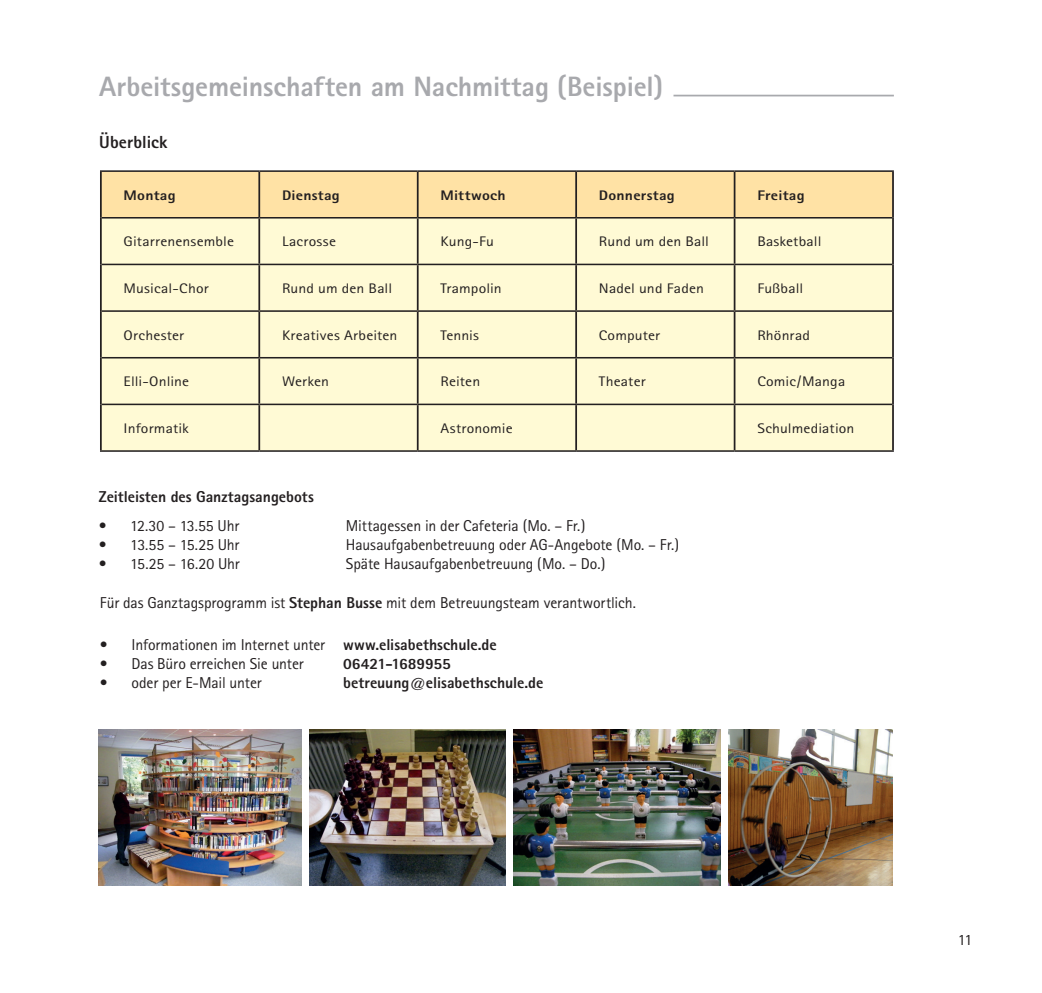
<style>
.page{position:relative;width:1042px;height:993px;background:#fff}
.page>*{position:absolute;margin:0;border:0;box-sizing:border-box;transform-origin:0 0}
.Seitentitel{font:800 28px "Rotis Sans Serif";letter-spacing:-.005em;color:#a8a9ad}
.Infoblatt_2011{font:800 17.5px "Rotis Sans Serif";letter-spacing:.005em;color:#231f20}
.Fließtext{font:15.75px "Rotis Sans Serif";letter-spacing:-.005em;color:#231f20}
.Fließtext-2{font:800 15.75px "Rotis Sans Serif";color:#231f20}
.Infoblatt_2011-2{font:13.83px "Rotis Sans Serif";letter-spacing:.01em;color:#231f20;scale:1.14 1}
.Infoblatt_2011-3{font:800 13.83px "Rotis Sans Serif";letter-spacing:.015em;color:#231f20;scale:1.14 1}
.s1{font-weight:800}
</style>
<div class="page">
<div style="left:102px;top:172px;width:790px;height:45px;background:#ffe2a5"></div>
<div style="left:102px;top:218px;width:790px;height:232px;background:#fffad5"></div>
<hr style="left:100px;top:170px;width:159px;height:2px;background:#231f20">
<hr style="left:259px;top:170px;width:159px;height:2px;background:#231f20">
<hr style="left:418px;top:170px;width:158px;height:2px;background:#231f20">
<hr style="left:576px;top:170px;width:158px;height:2px;background:#231f20">
<hr style="left:734px;top:170px;width:160px;height:2px;background:#231f20">
<hr style="left:102px;top:217px;width:157px;height:1px;background:#231f20">
<hr style="left:259px;top:217px;width:159px;height:1px;background:#231f20">
<hr style="left:418px;top:217px;width:158px;height:1px;background:#231f20">
<hr style="left:576px;top:217px;width:158px;height:1px;background:#231f20">
<hr style="left:734px;top:217px;width:158px;height:1px;background:#231f20">
<hr style="left:102px;top:263px;width:157px;height:2px;background:#231f20">
<hr style="left:259px;top:263px;width:159px;height:2px;background:#231f20">
<hr style="left:418px;top:263px;width:158px;height:2px;background:#231f20">
<hr style="left:576px;top:263px;width:158px;height:2px;background:#231f20">
<hr style="left:734px;top:263px;width:158px;height:2px;background:#231f20">
<hr style="left:102px;top:310px;width:157px;height:2px;background:#231f20">
<hr style="left:259px;top:310px;width:159px;height:2px;background:#231f20">
<hr style="left:418px;top:310px;width:158px;height:2px;background:#231f20">
<hr style="left:576px;top:310px;width:158px;height:2px;background:#231f20">
<hr style="left:734px;top:310px;width:158px;height:2px;background:#231f20">
<hr style="left:102px;top:357px;width:157px;height:1px;background:#231f20">
<hr style="left:259px;top:357px;width:159px;height:1px;background:#231f20">
<hr style="left:418px;top:357px;width:158px;height:1px;background:#231f20">
<hr style="left:576px;top:357px;width:158px;height:1px;background:#231f20">
<hr style="left:734px;top:357px;width:158px;height:1px;background:#231f20">
<hr style="left:102px;top:403px;width:157px;height:2px;background:#231f20">
<hr style="left:259px;top:403px;width:159px;height:2px;background:#231f20">
<hr style="left:418px;top:403px;width:158px;height:2px;background:#231f20">
<hr style="left:576px;top:403px;width:158px;height:2px;background:#231f20">
<hr style="left:734px;top:403px;width:158px;height:2px;background:#231f20">
<hr style="left:100px;top:450px;width:159px;height:1px;background:#231f20">
<hr style="left:259px;top:450px;width:159px;height:1px;background:#231f20">
<hr style="left:418px;top:450px;width:158px;height:1px;background:#231f20">
<hr style="left:576px;top:450px;width:158px;height:1px;background:#231f20">
<hr style="left:734px;top:450px;width:160px;height:1px;background:#231f20">
<hr style="left:100px;top:172px;width:2px;height:46px;background:#231f20">
<hr style="left:258px;top:172px;width:2px;height:45px;background:#231f20">
<hr style="left:417px;top:172px;width:1px;height:45px;background:#231f20">
<hr style="left:575px;top:172px;width:2px;height:45px;background:#231f20">
<hr style="left:734px;top:172px;width:1px;height:45px;background:#231f20">
<hr style="left:892px;top:172px;width:2px;height:46px;background:#231f20">
<hr style="left:100px;top:218px;width:2px;height:46px;background:#231f20">
<hr style="left:258px;top:218px;width:2px;height:45px;background:#231f20">
<hr style="left:417px;top:218px;width:1px;height:45px;background:#231f20">
<hr style="left:575px;top:218px;width:2px;height:45px;background:#231f20">
<hr style="left:734px;top:218px;width:1px;height:45px;background:#231f20">
<hr style="left:892px;top:218px;width:2px;height:46px;background:#231f20">
<hr style="left:100px;top:264px;width:2px;height:47px;background:#231f20">
<hr style="left:258px;top:265px;width:2px;height:45px;background:#231f20">
<hr style="left:417px;top:265px;width:1px;height:45px;background:#231f20">
<hr style="left:575px;top:265px;width:2px;height:45px;background:#231f20">
<hr style="left:734px;top:265px;width:1px;height:45px;background:#231f20">
<hr style="left:892px;top:264px;width:2px;height:47px;background:#231f20">
<hr style="left:100px;top:311px;width:2px;height:46px;background:#231f20">
<hr style="left:258px;top:312px;width:2px;height:45px;background:#231f20">
<hr style="left:417px;top:312px;width:1px;height:45px;background:#231f20">
<hr style="left:575px;top:312px;width:2px;height:45px;background:#231f20">
<hr style="left:734px;top:312px;width:1px;height:45px;background:#231f20">
<hr style="left:892px;top:311px;width:2px;height:46px;background:#231f20">
<hr style="left:100px;top:357px;width:2px;height:47px;background:#231f20">
<hr style="left:258px;top:358px;width:2px;height:45px;background:#231f20">
<hr style="left:417px;top:358px;width:1px;height:45px;background:#231f20">
<hr style="left:575px;top:358px;width:2px;height:45px;background:#231f20">
<hr style="left:734px;top:358px;width:1px;height:45px;background:#231f20">
<hr style="left:892px;top:357px;width:2px;height:47px;background:#231f20">
<hr style="left:100px;top:404px;width:2px;height:46px;background:#231f20">
<hr style="left:258px;top:405px;width:2px;height:45px;background:#231f20">
<hr style="left:417px;top:405px;width:1px;height:45px;background:#231f20">
<hr style="left:575px;top:405px;width:2px;height:45px;background:#231f20">
<hr style="left:734px;top:405px;width:1px;height:45px;background:#231f20">
<hr style="left:892px;top:404px;width:2px;height:46px;background:#231f20">
<hr style="left:673px;top:95px;width:221px;height:1px;background:#a8a9ad">
<img style="left:99px;top:729px;width:202px;height:155px">
<img style="left:310px;top:729px;width:195px;height:155px">
<img style="left:514px;top:729px;width:206px;height:155px">
<img style="left:728px;top:729px;width:164px;height:155px">
<p class="Seitentitel" style="left:99px;top:69px;width:565px">Arbeitsgemeinschaften am Nachmittag (Beispiel)</p>
<p class="Infoblatt_2011" style="left:99px;top:131px;width:70px">Überblick</p>
<p class="Infoblatt_2011-3" style="left:124px;top:186px;width:47px">Montag</p>
<p class="Infoblatt_2011-3" style="left:282px;top:186px;width:52px">Dienstag</p>
<p class="Infoblatt_2011-3" style="left:440px;top:186px;width:59px">Mittwoch</p>
<p class="Infoblatt_2011-3" style="left:599px;top:186px;width:68px">Donnerstag</p>
<p class="Infoblatt_2011-3" style="left:757px;top:186px;width:43px">Freitag</p>
<p class="Infoblatt_2011-2" style="left:124px;top:233px;width:98px">Gitarrenensemble</p>
<p class="Infoblatt_2011-2" style="left:282px;top:233px;width:49px">Lacrosse</p>
<p class="Infoblatt_2011-2" style="left:440px;top:233px;width:49px">Kung-Fu</p>
<p class="Infoblatt_2011-2" style="left:599px;top:233px;width:98px">Rund um den Ball</p>
<p class="Infoblatt_2011-2" style="left:757px;top:233px;width:58px">Basketball</p>
<p class="Infoblatt_2011-2" style="left:124px;top:280px;width:76px">Musical-Chor</p>
<p class="Infoblatt_2011-2" style="left:282px;top:280px;width:98px">Rund um den Ball</p>
<p class="Infoblatt_2011-2" style="left:440px;top:280px;width:55px">Trampolin</p>
<p class="Infoblatt_2011-2" style="left:599px;top:280px;width:94px">Nadel und Faden</p>
<p class="Infoblatt_2011-2" style="left:757px;top:280px;width:42px">Fußball</p>
<p class="Infoblatt_2011-2" style="left:124px;top:327px;width:55px">Orchester</p>
<p class="Infoblatt_2011-2" style="left:282px;top:327px;width:103px">Kreatives Arbeiten</p>
<p class="Infoblatt_2011-2" style="left:440px;top:327px;width:35px">Tennis</p>
<p class="Infoblatt_2011-2" style="left:599px;top:327px;width:55px">Computer</p>
<p class="Infoblatt_2011-2" style="left:757px;top:327px;width:48px">Rhönrad</p>
<p class="Infoblatt_2011-2" style="left:124px;top:373px;width:59px">Elli-Online</p>
<p class="Infoblatt_2011-2" style="left:282px;top:373px;width:43px">Werken</p>
<p class="Infoblatt_2011-2" style="left:440px;top:373px;width:36px">Reiten</p>
<p class="Infoblatt_2011-2" style="left:599px;top:373px;width:43px">Theater</p>
<p class="Infoblatt_2011-2" style="left:757px;top:373px;width:79px">Comic/Manga</p>
<p class="Infoblatt_2011-2" style="left:124px;top:420px;width:59px">Informatik</p>
<p class="Infoblatt_2011-2" style="left:440px;top:420px;width:65px">Astronomie</p>
<p class="Infoblatt_2011-2" style="left:757px;top:420px;width:87px">Schulmediation</p>
<p class="Fließtext-2" style="left:99px;top:486px;width:216px">Zeitleisten des Ganztagsangebots</p>
<p class="Fließtext" style="left:99px;top:516px;width:142px">• 12.30 – 13.55 Uhr</p>
<p class="Fließtext" style="left:346px;top:516px;width:241px">Mittagessen in der Cafeteria (Mo. – Fr.)</p>
<p class="Fließtext" style="left:99px;top:535px;width:142px">• 13.55 – 15.25 Uhr</p>
<p class="Fließtext" style="left:346px;top:535px;width:335px">Hausaufgabenbetreuung oder AG-Angebote (Mo. – Fr.)</p>
<p class="Fließtext" style="left:99px;top:554px;width:142px">• 15.25 – 16.20 Uhr</p>
<p class="Fließtext" style="left:346px;top:554px;width:261px">Späte Hausaufgabenbetreuung (Mo. – Do.)</p>
<p class="Fließtext" style="left:100px;top:592px;width:537px">Für das Ganztagsprogramm ist <span class="s1">Stephan Busse</span> mit dem Betreuungsteam verantwortlich.</p>
<p class="Fließtext" style="left:100px;top:635px;width:398px">• Informationen im Internet unter <span class="s1">www.elisabethschule.de</span></p>
<p class="Fließtext" style="left:100px;top:654px;width:205px">• Das Büro erreichen Sie unter</p>
<p class="Fließtext-2" style="left:343px;top:653px;width:109px">06421-1689955</p>
<p class="Fließtext" style="left:100px;top:673px;width:163px">• oder per E-Mail unter</p>
<p class="Fließtext-2" style="left:343px;top:672px;width:202px">betreuung@elisabethschule.de</p>
<p class="Fließtext" style="left:958px;top:930px;width:16px">11</p>
</div>
